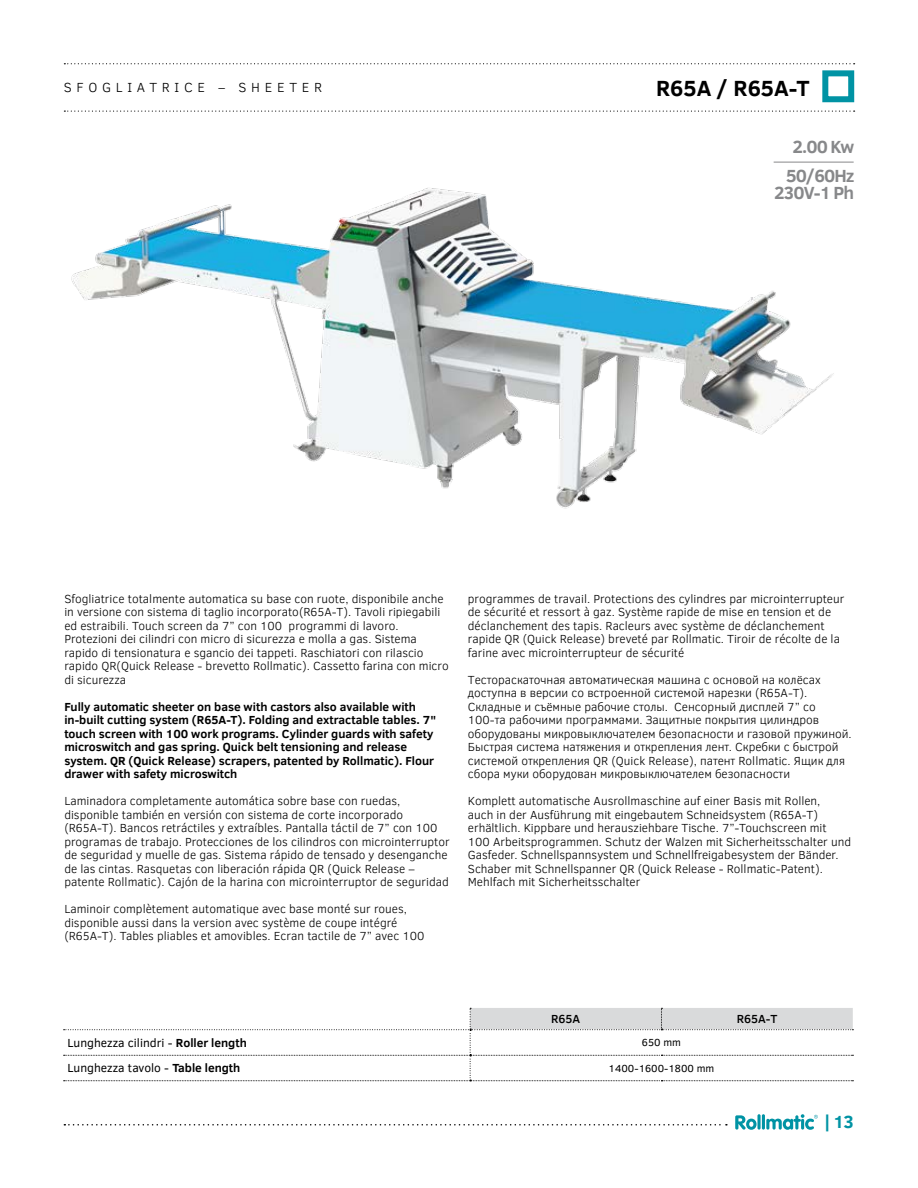
<style>
.page{position:relative;width:918px;height:1188px;background:#fff}
.page>*{position:absolute;margin:0;border:0;box-sizing:border-box;transform-origin:0 0}
.t1{font:700 22.5px "Clear Sans";color:#000}
.t2{font:700 18px/29.5px "Clear Sans";letter-spacing:-.05em;color:#87888a;text-align:center}
.t3{font:700 18px "Clear Sans";color:#0093a4}
.t4{font:300 13.5px "Clear Sans";letter-spacing:.35em;color:#000}
.t5{font:300 12px/13.5px "Clear Sans";color:#000}
.t6{font:700 12px/13.5px "Clear Sans";color:#000}
.t7{font:12px "Clear Sans";color:#000}
.t8{font:500 12px "Clear Sans";color:#000}
.t9{font:10.5px "Clear Sans";color:#000}
.s1{font-weight:700}
</style>
<div class="page">
<svg style="left:64px;top:1124px;width:663px;height:2px"></svg>
<svg style="left:735px;top:1115px;width:22px;height:15px"></svg>
<svg style="left:757px;top:1114px;width:4px;height:16px"></svg>
<hr style="left:762px;top:1114px;width:3px;height:16px;background:#0093a4;border-radius:2px">
<svg style="left:766px;top:1114px;width:52px;height:16px"></svg>
<svg style="left:64px;top:63px;width:791px;height:1px"></svg>
<svg style="left:64px;top:111px;width:791px;height:1px"></svg>
<div style="left:822px;top:70px;width:32px;height:32px;border:6px solid #0093a4"></div>
<hr style="left:774px;top:162px;width:80px;height:1px;background:#87888a">
<svg style="left:64px;top:1008px;width:789px;height:73px"></svg>
<img style="left:71px;top:161px;width:776px;height:348px">
<p class="t4" style="left:64px;top:79px;width:260px">SFOGLIATRICE – SHEETER</p>
<h1 class="t1" style="left:656px;top:71px;width:155px">R65A / R65A-T</h1>
<h2 class="t2" style="left:786px;top:131px;width:69px">2.00 Kw<br>50/60Hz</h2>
<h2 class="t2" style="left:774px;top:177px;width:82px">230V-1 Ph</h2>
<p class="t5" style="left:64px;top:592px;width:386px">Sfogliatrice totalmente automatica su base con ruote, disponibile anche in versione con sistema di taglio incorporato(R65A-T). Tavoli ripiegabili ed estraibili. Touch screen da 7” con 100 programmi di lavoro.<br>Protezioni dei cilindri con micro di sicurezza e molla a gas. Sistema rapido di tensionatura e sgancio dei tappeti. Raschiatori con rilascio rapido QR(Quick Release - brevetto Rollmatic). Cassetto farina con micro di sicurezza</p>
<p class="t6" style="left:64px;top:699px;width:373px">Fully automatic sheeter on base with castors also available with in-built cutting system (R65A-T). Folding and extractable tables. 7" touch screen with 100 work programs. Cylinder guards with safety microswitch and gas spring. Quick belt tensioning and release system. QR (Quick Release) scrapers, patented by Rollmatic). Flour drawer with safety microswitch</p>
<p class="t5" style="left:64px;top:794px;width:387px">Laminadora completamente automática sobre base con ruedas, disponible también en versión con sistema de corte incorporado (R65A-T). Bancos retráctiles y extraíbles. Pantalla táctil de 7” con 100 programas de trabajo. Protecciones de los cilindros con microinterruptor de seguridad y muelle de gas. Sistema rápido de tensado y desenganche de las cintas. Rasquetas con liberación rápida QR (Quick Release – patente Rollmatic). Cajón de la harina con microinterruptor de seguridad</p>
<p class="t5" style="left:64px;top:902px;width:362px">Laminoir complètement automatique avec base monté sur roues, disponible aussi dans la version avec système de coupe intégré (R65A-T). Tables pliables et amovibles. Ecran tactile de 7” avec 100</p>
<p class="t5" style="left:468px;top:592px;width:378px">programmes de travail. Protections des cylindres par microinterrupteur de sécurité et ressort à gaz. Système rapide de mise en tension et de déclanchement des tapis. Racleurs avec système de déclanchement rapide QR (Quick Release) breveté par Rollmatic. Tiroir de récolte de la farine avec microinterrupteur de sécurité</p>
<p class="t5" style="left:468px;top:673px;width:385px">Tестораскаточная автоматическая машина с основой на колёсах доступна в версии со встроенной системой нарезки (R65A-T).<br>Складные и съёмные рабочие столы. Сенсорный дисплей 7” со 100-та рабочими программами. Защитные покрытия цилиндров оборудованы микровыключателем безопасности и газовой пружиной.<br>Быстрая система натяжения и открепления лент. Скребки с быстрой системой открепления QR (Quick Release), патент Rollmatic. Ящик для сбора муки оборудован микровыключателем безопасности</p>
<p class="t5" style="left:468px;top:794px;width:385px">Komplett automatische Ausrollmaschine auf einer Basis mit Rollen,<br>auch in der Ausführung mit eingebautem Schneidsystem (R65A-T) erhältlich. Kippbare und herausziehbare Tische. 7”-Touchscreen mit 100 Arbeitsprogrammen. Schutz der Walzen mit Sicherheitsschalter und Gasfeder. Schnellspannsystem und Schnellfreigabesystem der Bänder.<br>Schaber mit Schnellspanner QR (Quick Release - Rollmatic-Patent).<br>Mehlfach mit Sicherheitsschalter</p>
<p class="t8" style="left:551px;top:1011px;width:31px">R65A</p>
<p class="t8" style="left:737px;top:1011px;width:42px">R65A-T</p>
<p class="t7" style="left:67px;top:1035px;width:181px">Lunghezza cilindri - <span class="s1">Roller length</span></p>
<p class="t9" style="left:642px;top:1036px;width:41px">650 mm</p>
<p class="t7" style="left:67px;top:1060px;width:174px">Lunghezza tavolo - <span class="s1">Table length</span></p>
<p class="t9" style="left:609px;top:1061px;width:107px">1400-1600-1800 mm</p>
<h2 class="t3" style="left:824px;top:1109px;width:32px">| 13</h2>
</div>
